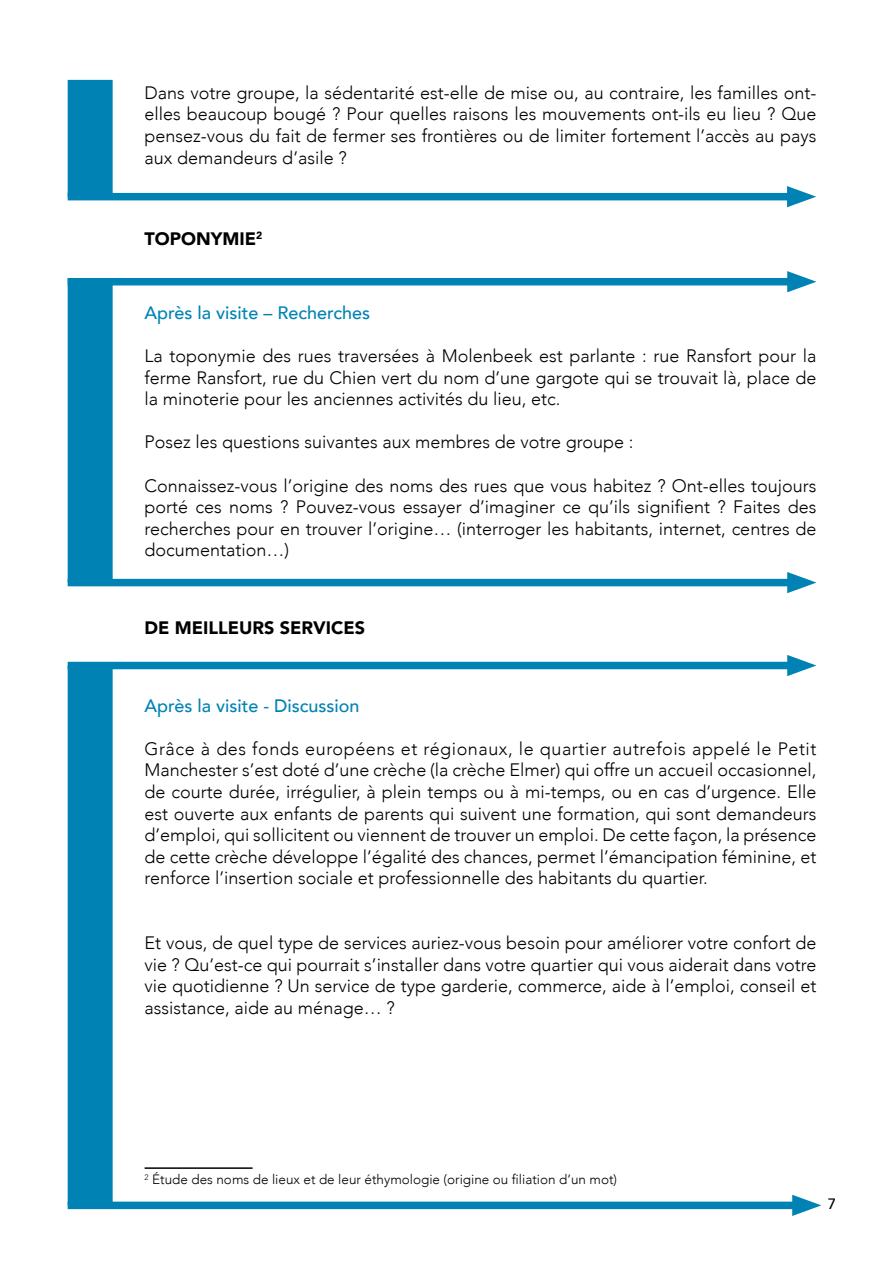
<style>
.page{position:relative;width:893px;height:1263px;background:#fff}
.page>*{position:absolute;margin:0;border:0;box-sizing:border-box;transform-origin:0 0}
.t1{font:300 18px/21.6px "Avenir";color:#000;text-align:justify}
.t2{font:500 18px "Avenir";color:#0083b4}
.t3{font:900 18px "Avenir";color:#000}
.t4{font:500 15px "Avenir";color:#000}
.t5{font:300 13.5px "Avenir";color:#000}
</style>
<div class="page">
<div style="left:68px;top:1201px;width:736px;height:8px;background:#0083b4"></div>
<svg style="left:792px;top:1195px;width:29px;height:21px"></svg>
<div style="left:68px;top:80px;width:45px;height:117px;background:#0083b4"></div>
<hr style="left:145px;top:1167px;width:108px;height:2px;background:#000">
<div style="left:68px;top:193px;width:731px;height:7px;background:#0083b4"></div>
<svg style="left:787px;top:186px;width:29px;height:21px"></svg>
<div style="left:68px;top:579px;width:731px;height:7px;background:#0083b4"></div>
<svg style="left:787px;top:572px;width:29px;height:21px"></svg>
<div style="left:68px;top:278px;width:731px;height:7px;background:#0083b4"></div>
<svg style="left:787px;top:271px;width:29px;height:21px"></svg>
<div style="left:68px;top:662px;width:731px;height:7px;background:#0083b4"></div>
<svg style="left:787px;top:655px;width:29px;height:21px"></svg>
<div style="left:68px;top:278px;width:45px;height:305px;background:#0083b4"></div>
<div style="left:68px;top:665px;width:45px;height:540px;background:#0083b4"></div>
<p class="t1" style="left:145px;top:82px;width:673px">Dans votre groupe, la sédentarité est-elle de mise ou, au contraire, les familles ont&shy;elles beaucoup bougé ? Pour quelles raisons les mouvements ont-ils eu lieu ? Que pensez-vous du fait de fermer ses frontières ou de limiter fortement l’accès au pays aux demandeurs d’asile ?</p>
<p class="t3" style="left:145px;top:224px;width:119px">TOPONYMIE<sup>2</sup></p>
<p class="t2" style="left:145px;top:297px;width:227px">Après la visite – Recherches</p>
<p class="t1" style="left:145px;top:345px;width:673px">La toponymie des rues traversées à Molenbeek est parlante : rue Ransfort pour la ferme Ransfort, rue du Chien vert du nom d’une gargote qui se trouvait là, place de la minoterie pour les anciennes activités du lieu, etc.</p>
<p class="t1" style="left:145px;top:431px;width:491px">Posez les questions suivantes aux membres de votre groupe :</p>
<p class="t1" style="left:145px;top:475px;width:673px">Connaissez-vous l’origine des noms des rues que vous habitez ? Ont-elles toujours porté ces noms ? Pouvez-vous essayer d’imaginer ce qu’ils signifient ? Faites des recherches pour en trouver l’origine… (interroger les habitants, internet, centres de documentation…)</p>
<p class="t3" style="left:145px;top:612px;width:222px">DE MEILLEURS SERVICES</p>
<p class="t2" style="left:145px;top:690px;width:217px">Après la visite - Discussion</p>
<p class="t1" style="left:145px;top:738px;width:673px">Grâce à des fonds européens et régionaux, le quartier autrefois appelé le Petit Manchester s’est doté d’une crèche (la crèche Elmer) qui offre un accueil occasionnel, de courte durée, irrégulier, à plein temps ou à mi-temps, ou en cas d’urgence. Elle est ouverte aux enfants de parents qui suivent une formation, qui sont demandeurs d’emploi, qui sollicitent ou viennent de trouver un emploi. De cette façon, la présence de cette crèche développe l’égalité des chances, permet l’émancipation féminine, et renforce l’insertion sociale et professionnelle des habitants du quartier.</p>
<p class="t1" style="left:145px;top:932px;width:673px">Et vous, de quel type de services auriez-vous besoin pour améliorer votre confort de vie ? Qu’est-ce qui pourrait s’installer dans votre quartier qui vous aiderait dans votre vie quotidienne ? Un service de type garderie, commerce, aide à l’emploi, conseil et assistance, aide au ménage… ?</p>
<p class="t5" style="left:145px;top:1172px;width:474px"><sup>2</sup> Étude des noms de lieux et de leur éthymologie (origine ou filiation d’un mot)</p>
<p class="t4" style="left:828px;top:1191px;width:10px">7</p>
</div>
